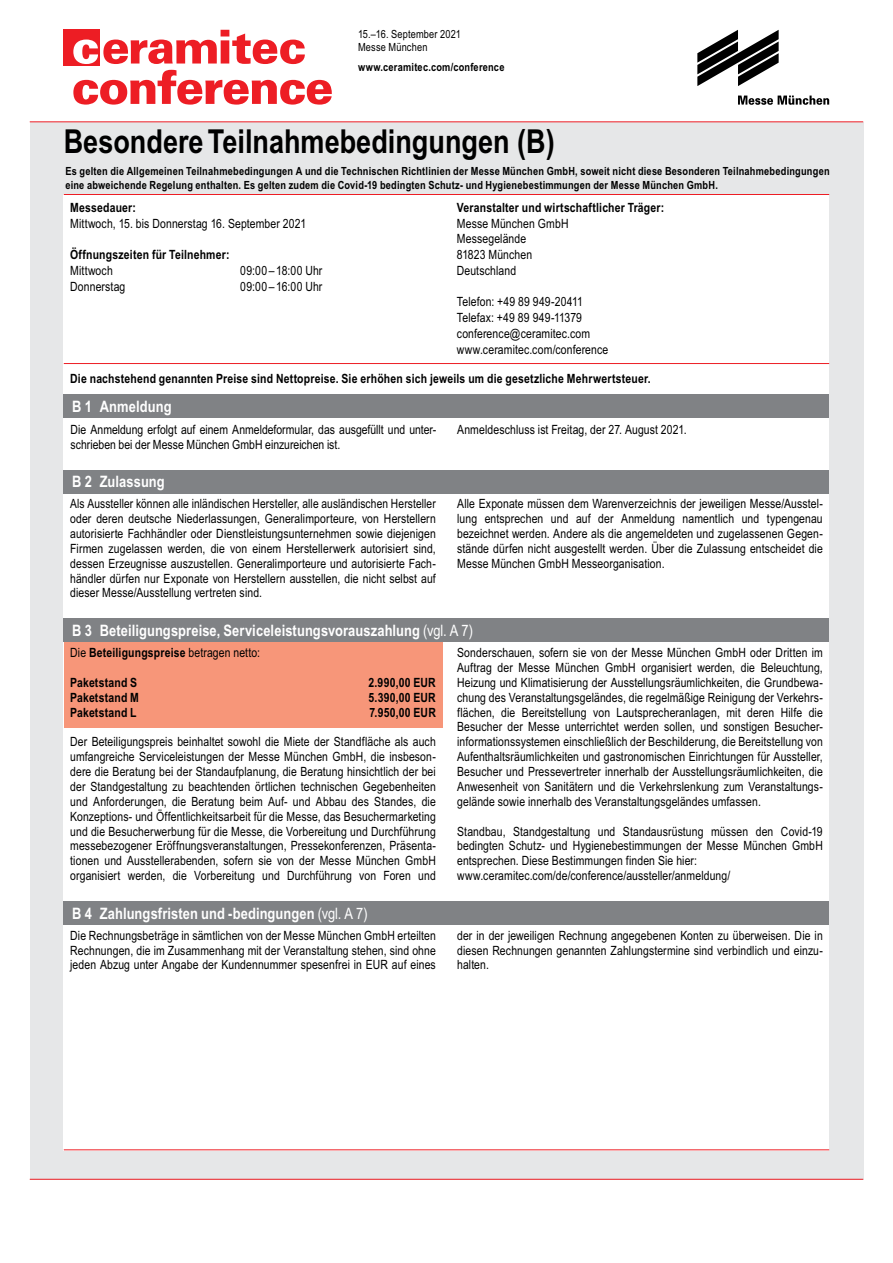
<style>
.page{position:relative;width:893px;height:1263px;background:#fff}
.page>*{position:absolute;margin:0;border:0;box-sizing:border-box;transform-origin:0 0}
.t1{font:700 33px "Arial Narrow";color:#000}
.t2{font:700 15.75px "Arial Narrow";letter-spacing:.005em;color:#fff}
.t3{font:12.75px/14.9px "Arial Narrow";letter-spacing:.01em;color:#000;text-align:justify}
.t4{font:700 12.75px "Arial Narrow";letter-spacing:.015em;color:#000}
.t5{font:700 11.25px/13.5px "Arial Narrow";letter-spacing:.02em;color:#000}
.t6{font:11.25px/12.8px "Arial Narrow";letter-spacing:.015em;color:#000}
.s1{font-weight:400}
</style>
<div class="page">
<div style="left:30px;top:122px;width:833px;height:1057px;background:#e6e7e8"></div>
<hr style="left:30px;top:1179px;width:833px;height:1px;background:#ed1d24">
<div style="left:64px;top:194px;width:765px;height:956px;background:#fff"></div>
<hr style="left:30px;top:121px;width:833px;height:1px;background:#ed1d24">
<hr style="left:64px;top:1149px;width:765px;height:1px;background:#ed1d24">
<hr style="left:64px;top:194px;width:765px;height:1px;background:#ed1d24">
<svg style="left:738px;top:96px;width:91px;height:9px"></svg>
<svg style="left:697px;top:30px;width:82px;height:56px"></svg>
<div style="left:64px;top:30px;width:36px;height:36px;background:#ed1d24"></div>
<svg style="left:73px;top:30px;width:232px;height:34px"></svg>
<svg style="left:73px;top:70px;width:259px;height:35px"></svg>
<hr style="left:64px;top:363px;width:765px;height:1px;background:#ed1d24">
<div style="left:64px;top:395px;width:765px;height:23px;background:#808285"></div>
<div style="left:64px;top:470px;width:765px;height:23px;background:#808285"></div>
<div style="left:64px;top:639px;width:378px;height:89px;background:#f79679"></div>
<div style="left:64px;top:619px;width:765px;height:23px;background:#808285"></div>
<div style="left:64px;top:901px;width:765px;height:24px;background:#808285"></div>
<p class="t6" style="left:358px;top:27px;width:104px">15.–16. September 2021<br>Messe München</p>
<p class="t5" style="left:358px;top:60px;width:148px">www.ceramitec.com/conference</p>
<h1 class="t1" style="left:64px;top:116px;width:492px">Besondere Teilnahmebedingungen (B)</h1>
<p class="t5" style="left:65px;top:164px;width:766px">Es gelten die Allgemeinen Teilnahmebedingungen A und die Technischen Richtlinien der Messe München GmbH, soweit nicht diese Besonderen Teilnahmebedingungen eine abweichende Regelung enthalten. Es gelten zudem die Covid-19 bedingten Schutz- und Hygienebestimmungen der Messe München GmbH.</p>
<p class="t4" style="left:457px;top:198px;width:209px">Veranstalter und wirtschaftlicher Träger:</p>
<p class="t3" style="left:457px;top:215px;width:113px;line-height:15.8px;text-align:left">Messe München GmbH<br>Messegelände<br>81823 München<br>Deutschland</p>
<p class="t3" style="left:457px;top:294px;width:153px;line-height:15.8px;text-align:left">Telefon: +49 89 949-20411<br>Telefax: +49 89 949-11379 conference@ceramitec.com www.ceramitec.com/conference</p>
<p class="t4" style="left:70px;top:369px;width:582px">Die nachstehend genannten Preise sind Nettopreise. Sie erhöhen sich jeweils um die gesetzliche Mehrwertsteuer.</p>
<p class="t3" style="left:70px;top:421px;width:367px">Die Anmeldung erfolgt auf einem Anmeldeformular, das ausgefüllt und unter&shy;schrieben bei der Messe München GmbH einzureichen ist.</p>
<p class="t3" style="left:457px;top:421px;width:231px">Anmeldeschluss ist Freitag, der 27. August 2021.</p>
<p class="t4" style="left:70px;top:198px;width:67px">Messedauer:</p>
<p class="t3" style="left:70px;top:215px;width:238px">Mittwoch, 15. bis Donnerstag 16. September 2021</p>
<p class="t4" style="left:70px;top:245px;width:161px">Öffnungszeiten für Teilnehmer:</p>
<p class="t3" style="left:70px;top:262px;width:44px">Mittwoch</p>
<p class="t3" style="left:240px;top:262px;width:84px">09:00 – 18:00 Uhr</p>
<p class="t3" style="left:70px;top:278px;width:57px">Donnerstag</p>
<p class="t3" style="left:240px;top:278px;width:84px">09:00 – 16:00 Uhr</p>
<p class="t2" style="left:72px;top:395px;width:101px">B 1 Anmeldung</p>
<p class="t2" style="left:72px;top:470px;width:94px">B 2 Zulassung</p>
<p class="t3" style="left:70px;top:496px;width:367px">Als Aussteller können alle inländischen Hersteller, alle ausländischen Hersteller oder deren deutsche Niederlassungen, Generalimporteure, von Herstellern autorisierte Fachhändler oder Dienstleistungsunternehmen sowie diejenigen Firmen zugelassen werden, die von einem Herstellerwerk autorisiert sind, dessen Erzeugnisse auszustellen. Generalimporteure und autorisierte Fach&shy;händler dürfen nur Exponate von Herstellern ausstellen, die nicht selbst auf dieser Messe/Ausstellung vertreten sind.</p>
<p class="t3" style="left:457px;top:496px;width:367px">Alle Exponate müssen dem Warenverzeichnis der jeweiligen Messe/Ausstel&shy;lung entsprechen und auf der Anmeldung namentlich und typengenau bezeichnet werden. Andere als die angemeldeten und zugelassenen Gegen&shy;stände dürfen nicht ausgestellt werden. Über die Zulassung entscheidet die Messe München GmbH Messeorganisation.</p>
<p class="t2" style="left:72px;top:619px;width:402px">B 3 Beteiligungspreise, Serviceleistungsvorauszahlung <span class="s1">(vgl. A 7)</span></p>
<p class="t3" style="left:457px;top:645px;width:367px">Sonderschauen, sofern sie von der Messe München GmbH oder Dritten im Auftrag der Messe München GmbH organisiert werden, die Beleuchtung, Heizung und Klimatisierung der Ausstellungsräumlichkeiten, die Grundbewa&shy;chung des Veranstaltungsgeländes, die regelmäßige Reinigung der Verkehrs&shy;flächen, die Bereitstellung von Lautsprecheranlagen, mit deren Hilfe die Besucher der Messe unterrichtet werden sollen, und sonstigen Besucher&shy;informationssystemen einschließlich der Beschilderung, die Bereitstellung von Aufenthaltsräumlichkeiten und gastronomischen Einrichtungen für Aussteller, Besucher und Pressevertreter innerhalb der Ausstellungsräumlichkeiten, die Anwesenheit von Sanitätern und die Verkehrslenkung zum Veranstaltungs&shy;gelände sowie innerhalb des Veranstaltungsgeländes umfassen.</p>
<p class="t3" style="left:457px;top:823px;width:367px;text-align:left">Standbau, Standgestaltung und Standausrüstung müssen den Covid-19 bedingten Schutz- und Hygienebestimmungen der Messe München GmbH entsprechen. Diese Bestimmungen finden Sie hier: www.ceramitec.com/de/conference/aussteller/anmeldung/</p>
<p class="t4" style="left:70px;top:643px;width:191px"><span class="s1">Die</span> Beteiligungspreise <span class="s1">betragen netto:</span></p>
<p class="t4" style="left:70px;top:673px;width:69px">Paketstand S</p>
<p class="t4" style="left:368px;top:673px;width:69px">2.990,00 EUR</p>
<p class="t4" style="left:70px;top:687px;width:70px">Paketstand M</p>
<p class="t4" style="left:369px;top:687px;width:69px">5.390,00 EUR</p>
<p class="t4" style="left:70px;top:702px;width:68px">Paketstand L</p>
<p class="t4" style="left:370px;top:702px;width:68px">7.950,00 EUR</p>
<p class="t3" style="left:70px;top:734px;width:367px">Der Beteiligungspreis beinhaltet sowohl die Miete der Standfläche als auch umfangreiche Serviceleistungen der Messe München GmbH, die insbeson&shy;dere die Beratung bei der Standaufplanung, die Beratung hinsichtlich der bei der Standgestaltung zu beachtenden örtlichen technischen Gegebenheiten und Anforderungen, die Beratung beim Auf- und Abbau des Standes, die Konzeptions- und Öffentlichkeitsarbeit für die Messe, das Besuchermarketing und die Besucherwerbung für die Messe, die Vorbereitung und Durchführung messebezogener Eröffnungsveranstaltungen, Pressekonferenzen, Präsenta&shy;tionen und Ausstellerabenden, sofern sie von der Messe München GmbH organisiert werden, die Vorbereitung und Durchführung von Foren und</p>
<p class="t2" style="left:72px;top:901px;width:297px">B 4 Zahlungsfristen und -bedingungen <span class="s1">(vgl. A 7)</span></p>
<p class="t3" style="left:70px;top:927px;width:367px">Die Rechnungsbeträge in sämtlichen von der Messe München GmbH erteilten Rechnungen, die im Zusammenhang mit der Veranstaltung stehen, sind ohne jeden Abzug unter Angabe der Kundennummer spesenfrei in EUR auf eines</p>
<p class="t3" style="left:457px;top:927px;width:367px">der in der jeweiligen Rechnung angegebenen Konten zu überweisen. Die in diesen Rechnungen genannten Zahlungstermine sind verbindlich und einzu&shy;halten.</p>
</div>
